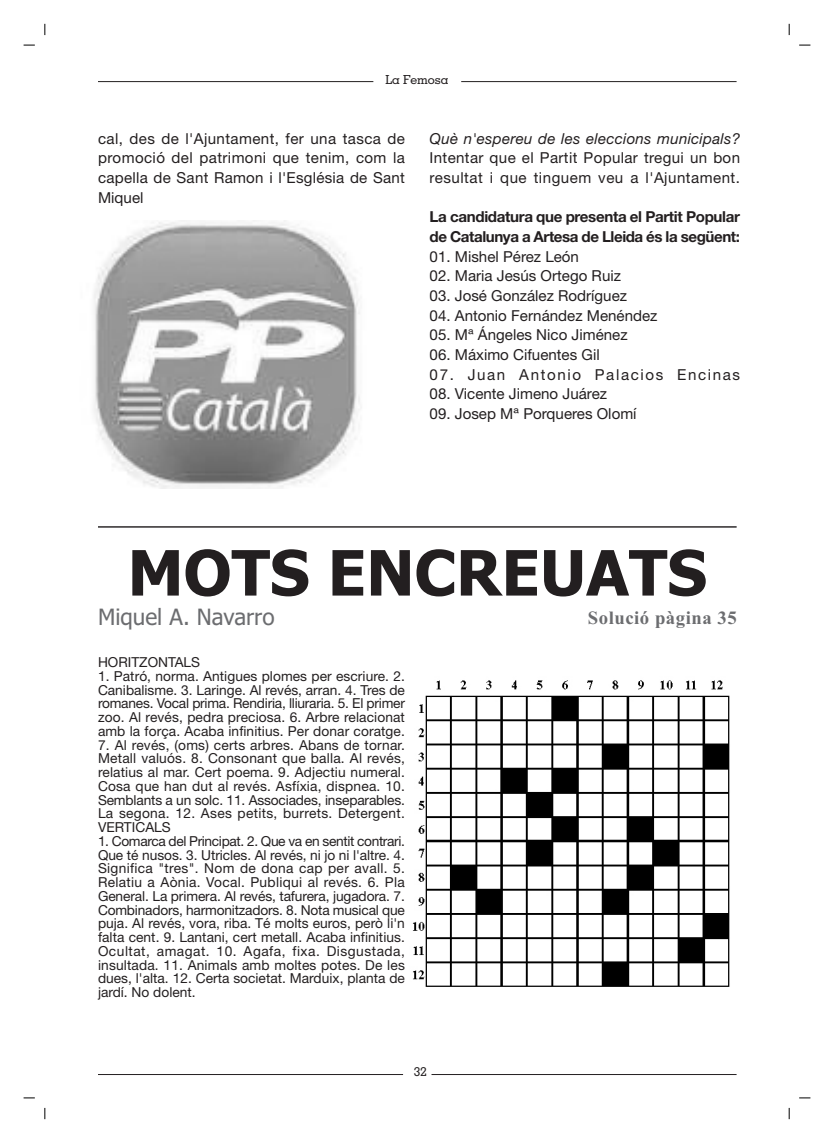
<style>
.page{position:relative;width:834px;height:1143px;background:#fff}
.page>*{position:absolute;margin:0;border:0;box-sizing:border-box;transform-origin:0 0}
.t1{font:700 62.5px "Tahoma";color:#231f20}
.t2{font:22.5px "Tahoma";color:#6c6d70}
.t3{font:18.75px "Times New Roman Bd MS";letter-spacing:.025em;color:#6c6d70}
.t4{font:15.12px/19.6px "Helvetica Neue";color:#231f20;text-align:justify}
.t5{font:700 15.12px/19.6px "Helvetica Neue";letter-spacing:-.02em;color:#231f20}
.t6{font:15.12px/19.6px "Helvetica Neue";letter-spacing:.02em;color:#231f20}
.t7{font:italic 15.12px "Helvetica Neue";letter-spacing:.015em;color:#231f20}
.t8{font:15.12px "Helvetica Neue";letter-spacing:.105em;color:#231f20}
.t9{font:13.75px/13.8px "Helvetica Neue";letter-spacing:.005em;color:#231f20;text-align:justify}
.t10{font:500 12.5px "Geometric Slab 703 BT";color:#231f20}
</style>
<div class="page">
<svg style="left:789px;top:1107px;width:1px;height:12px"></svg>
<hr style="left:98px;top:81px;width:275px;height:1px;background:#231f20">
<hr style="left:461px;top:81px;width:275px;height:1px;background:#231f20">
<hr style="left:98px;top:1074px;width:305px;height:1px;background:#231f20">
<hr style="left:431px;top:1074px;width:305px;height:1px;background:#231f20">
<hr style="left:98px;top:526px;width:638px;height:1px;background:#231f20">
<img style="left:412px;top:680px;width:318px;height:307px">
<img style="left:94px;top:221px;width:266px;height:267px">
<p class="t10" style="left:385px;top:75px;width:65px">La Femosa</p>
<p class="t4" style="left:98px;top:130px;width:308px">cal, des de l'Ajuntament, fer una tasca de promoció del patrimoni que tenim, com la capella de Sant Ramon i l'Església de Sant Miquel</p>
<p class="t7" style="left:430px;top:133px;width:312px">Què n'espereu de les eleccions municipals?</p>
<p class="t6" style="left:430px;top:150px;width:312px">Intentar que el Partit Popular tregui un bon resultat i que tinguem veu a l'Ajuntament.</p>
<p class="t5" style="left:430px;top:208px;width:312px">La candidatura que presenta el Partit Popular de Catalunya a Artesa de Lleida és la següent:</p>
<p class="t4" style="left:430px;top:248px;width:151px">01. Mishel Pérez León</p>
<p class="t4" style="left:430px;top:267px;width:193px">02. Maria Jesús Ortego Ruiz</p>
<p class="t4" style="left:430px;top:287px;width:199px">03. José González Rodríguez</p>
<p class="t4" style="left:430px;top:307px;width:229px">04. Antonio Fernández Menéndez</p>
<p class="t4" style="left:430px;top:326px;width:199px">05. Mª Ángeles Nico Jiménez</p>
<p class="t4" style="left:430px;top:346px;width:172px">06. Máximo Cifuentes Gil</p>
<p class="t8" style="left:430px;top:369px;width:312px">07. Juan Antonio Palacios Encinas</p>
<p class="t4" style="left:430px;top:385px;width:179px">08. Vicente Jimeno Juárez</p>
<p class="t4" style="left:430px;top:405px;width:208px">09. Josep Mª Porqueres Olomí</p>
<h1 class="t1" style="left:128px;top:548px;width:580px">MOTS ENCREUATS</h1>
<h2 class="t2" style="left:98px;top:607px;width:178px">Miquel A. Navarro</h2>
<h3 class="t3" style="left:588px;top:611px;width:150px">Solució pàgina 35</h3>
<p class="t9" style="left:98px;top:656px;width:104px">HORITZONTALS</p>
<p class="t9" style="left:98px;top:670px;width:308px">1. Patró, norma. Antigues plomes per escriure. 2.<br>Canibalisme. 3. Laringe. Al revés, arran. 4. Tres de romanes. Vocal prima. Rendiria, lliuraria. 5. El primer zoo. Al revés, pedra preciosa. 6. Arbre relacionat amb la força. Acaba infinitius. Per donar coratge.</p>
<p class="t9" style="left:98px;top:739px;width:308px">7. Al revés, (oms) certs arbres. Abans de tornar.<br>Metall valuós. 8. Consonant que balla. Al revés, relatius al mar. Cert poema. 9. Adjectiu numeral.<br>Cosa que han dut al revés. Asfíxia, dispnea. 10.<br>Semblants a un solc. 11. Associades, inseparables.<br>La segona. 12. Ases petits, burrets. Detergent.<br>VERTICALS</p>
<p class="t9" style="left:98px;top:835px;width:308px">1. Comarca del Principat. 2. Que va en sentit contrari.<br>Que té nusos. 3. Utricles. Al revés, ni jo ni l'altre. 4.<br>Significa "tres". Nom de dona cap per avall. 5.<br>Relatiu a Aònia. Vocal. Publiqui al revés. 6. Pla General. La primera. Al revés, tafurera, jugadora. 7.<br>Combinadors, harmonitzadors. 8. Nota musical que puja. Al revés, vora, riba. Té molts euros, però li'n falta cent. 9. Lantani, cert metall. Acaba infinitius.<br>Ocultat, amagat. 10. Agafa, fixa. Disgustada, insultada. 11. Animals amb moltes potes. De les dues, l'alta. 12. Certa societat. Marduix, planta de jardí. No dolent.</p>
<p class="t10" style="left:414px;top:1067px;width:15px">32</p>
</div>
